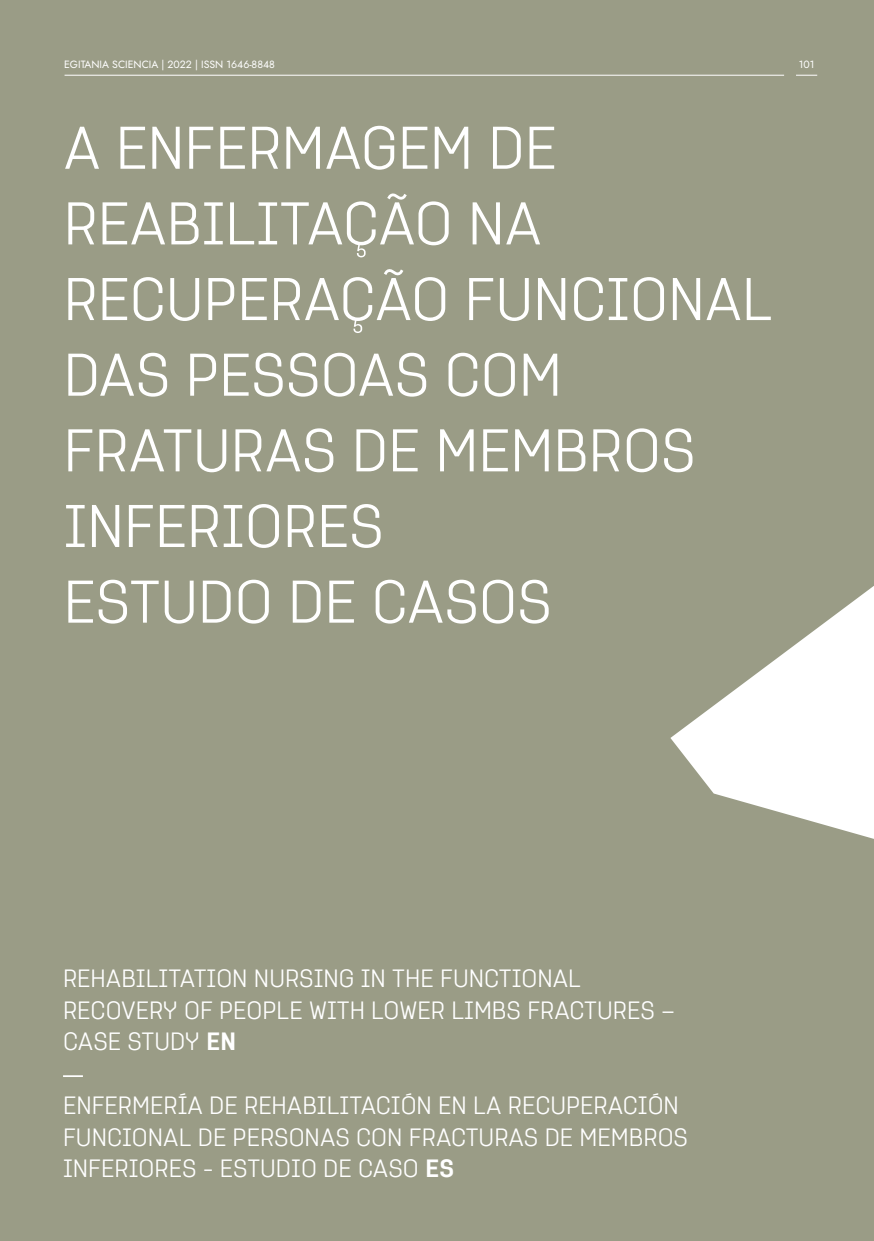
<style>
.page{position:relative;width:874px;height:1241px;background:#fff}
.page>*{position:absolute;margin:0;border:0;box-sizing:border-box;transform-origin:0 0}
.Título{font:63px/75.6px "Klamp 105";color:#fff}
.Título_EN_ES{font:26.25px/31.5px "Klamp 105";color:#fff}
.t1{font:10.5px "Jost";color:#fff}
.s1{font-weight:700}
</style>
<div class="page">
<div style="left:0;top:0;width:873px;height:1240px;background:#9a9c86"></div>
<hr style="left:64px;top:75px;width:719px;height:1px;background:#fff">
<svg style="left:796px;top:75px;width:20px;height:1px"></svg>
<svg style="left:670px;top:586px;width:203px;height:252px;fill:#fff"></svg>
<svg style="left:63px;top:1075px;width:20px;height:1px"></svg>
<p class="t1" style="left:64px;top:57px;width:212px">EGITANIA SCIENCIA | 2022 | ISSN 1646-8848</p>
<p class="t1" style="left:798px;top:57px;width:17px">101</p>
<p class="Título" style="left:64px;top:112px;width:710px">A ENFERMAGEM DE<br>REABILITAÇÃO NA<br>RECUPERAÇÃO FUNCIONAL<br>DAS PESSOAS COM<br>FRATURAS DE MEMBROS<br>INFERIORES</p>
<p class="Título" style="left:64px;top:565px;width:489px">ESTUDO DE CASOS</p>
<p class="Título_EN_ES" style="left:63px;top:963px;width:613px">REHABILITATION NURSING IN THE FUNCTIONAL<br>RECOVERY OF PEOPLE WITH LOWER LIMBS FRACTURES –<br>CASE STUDY <span class="s1">EN</span></p>
<p class="Título_EN_ES" style="left:63px;top:1090px;width:626px">ENFERMERÍA DE REHABILITACIÓN EN LA RECUPERACIÓN<br>FUNCIONAL DE PERSONAS CON FRACTURAS DE MEMBROS<br>INFERIORES - ESTUDIO DE CASO <span class="s1">ES</span></p>
</div>
